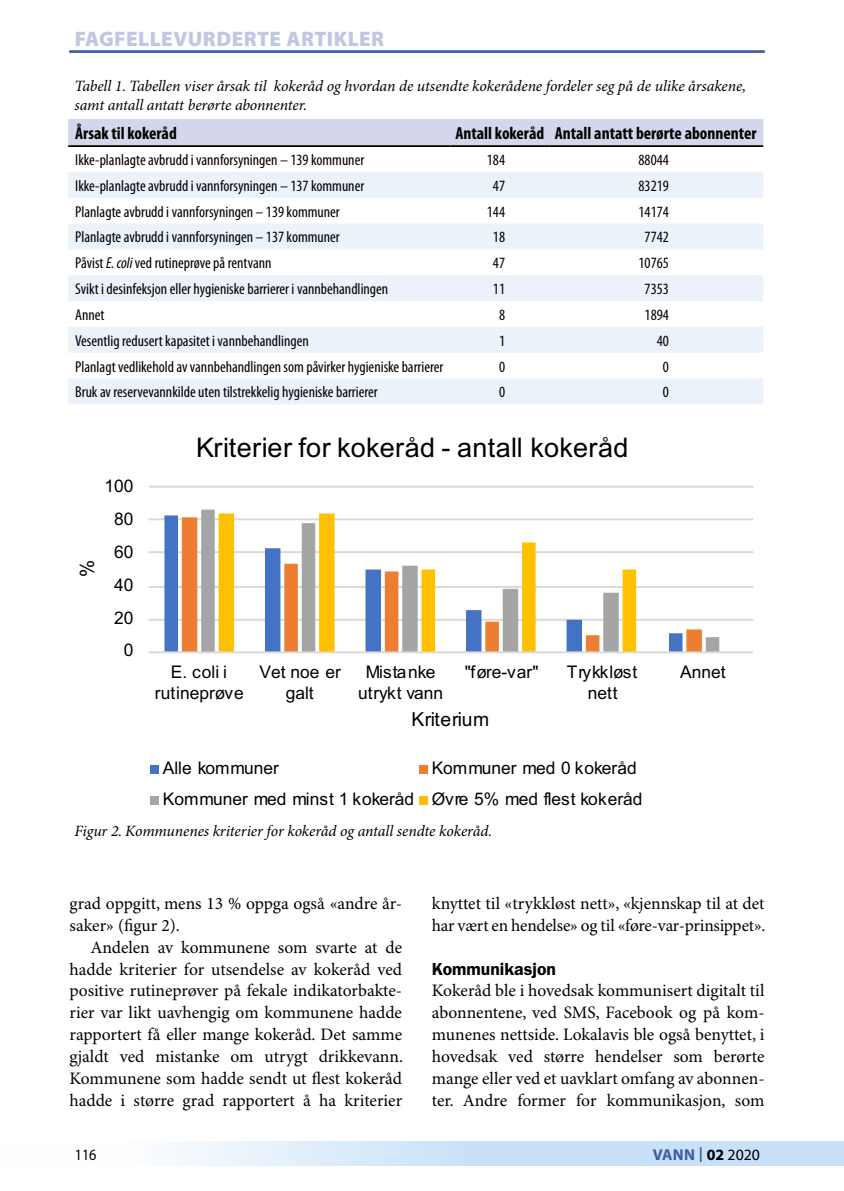
<style>
.page{position:relative;width:844px;height:1191px;background:#fff}
.page>*{position:absolute;margin:0;border:0;box-sizing:border-box;transform-origin:0 0}
.t1{font:27.12px "Arial";letter-spacing:.015em;color:#000}
.t2{font:900 21px "Myriad Pro";letter-spacing:.02em;color:#c1c7e3}
.t3{font:19.25px "Arial";color:#000}
.t4{font:17.5px/21.9px "Minion Pro";letter-spacing:-.005em;color:#000}
.t5{font:700 condensed 17.5px "Myriad Pro";color:#000}
.t6{font:600 17.5px "Franklin Gothic";color:#000}
.t7{font:17.32px/21.2px "Arial";color:#000;text-align:center}
.t8{font:condensed 15.75px "Myriad Pro";color:#000}
.t9{font:italic 15.75px/19.2px "Minion Pro";letter-spacing:-.01em;color:#000}
.t10{font:700 15.75px "Myriad Pro";letter-spacing:.01em;color:#3c5ba3}
.t11{font:15.75px "Myriad Pro";color:#000;scale:.9 1}
.s1{font-style:italic}
.s2{font-weight:400;font-size:21.88px}
.s3{color:#000}
.s4{font-weight:400;color:#000}
</style>
<div class="page">
<svg style="left:180px;top:1141px;width:663px;height:25px;background:#d1e6f9"></svg>
<hr style="left:69px;top:51px;width:695px;height:1px;background:#3c5ba3">
<div style="left:68px;top:119px;width:695px;height:26px;background:#d4d7eb"></div>
<svg style="left:68px;top:172px;width:695px;height:232px;fill:#ecf2fa"></svg>
<hr style="left:68px;top:145px;width:382px;height:1px;background:#000">
<hr style="left:68px;top:146px;width:382px;height:1px;background:#000">
<hr style="left:450px;top:145px;width:99px;height:1px;background:#000">
<hr style="left:450px;top:146px;width:99px;height:1px;background:#000">
<hr style="left:549px;top:145px;width:214px;height:1px;background:#000">
<hr style="left:549px;top:146px;width:214px;height:1px;background:#000">
<svg style="left:148px;top:485px;width:606px;height:320px"></svg>
<p class="t2" style="left:75px;top:27px;width:311px">FAGFELLEVURDERTE ARTIKLER</p>
<p class="t9" style="left:74px;top:77px;width:673px">Tabell 1. Tabellen viser årsak til kokeråd og hvordan de utsendte kokerådene fordeler seg på de ulike årsakene, samt antall antatt berørte abonnenter.</p>
<p class="t5" style="left:75px;top:124px;width:103px">Årsak til kokeråd</p>
<p class="t5" style="left:455px;top:124px;width:303px">Antall kokeråd Antall antatt berørte abonnenter</p>
<p class="t8" style="left:75px;top:151px;width:290px">Ikke-planlagte avbrudd i vannforsyningen – 139 kommuner</p>
<p class="t8" style="left:486px;top:151px;width:20px">184</p>
<p class="t8" style="left:638px;top:151px;width:32px">88044</p>
<p class="t8" style="left:75px;top:177px;width:290px">Ikke-planlagte avbrudd i vannforsyningen – 137 kommuner</p>
<p class="t8" style="left:493px;top:177px;width:14px">47</p>
<p class="t8" style="left:638px;top:177px;width:32px">83219</p>
<p class="t8" style="left:75px;top:203px;width:266px">Planlagte avbrudd i vannforsyningen – 139 kommuner</p>
<p class="t8" style="left:486px;top:203px;width:20px">144</p>
<p class="t8" style="left:638px;top:203px;width:32px">14174</p>
<p class="t8" style="left:75px;top:229px;width:266px">Planlagte avbrudd i vannforsyningen – 137 kommuner</p>
<p class="t8" style="left:493px;top:229px;width:14px">18</p>
<p class="t8" style="left:644px;top:229px;width:26px">7742</p>
<p class="t8" style="left:75px;top:254px;width:198px">Påvist <span class="s1">E. coli</span> ved rutineprøve på rentvann</p>
<p class="t8" style="left:493px;top:254px;width:14px">47</p>
<p class="t8" style="left:638px;top:254px;width:32px">10765</p>
<p class="t8" style="left:75px;top:280px;width:314px">Svikt i desinfeksjon eller hygieniske barrierer i vannbehandlingen</p>
<p class="t8" style="left:493px;top:280px;width:14px">11</p>
<p class="t8" style="left:644px;top:280px;width:26px">7353</p>
<p class="t8" style="left:75px;top:306px;width:31px">Annet</p>
<p class="t8" style="left:499px;top:306px;width:8px">8</p>
<p class="t8" style="left:644px;top:306px;width:26px">1894</p>
<p class="t8" style="left:75px;top:332px;width:235px">Vesentlig redusert kapasitet i vannbehandlingen</p>
<p class="t8" style="left:499px;top:332px;width:8px">1</p>
<p class="t8" style="left:656px;top:332px;width:14px">40</p>
<p class="t8" style="left:75px;top:358px;width:369px">Planlagt vedlikehold av vannbehandlingen som påvirker hygieniske barrierer</p>
<p class="t8" style="left:499px;top:358px;width:8px">0</p>
<p class="t8" style="left:662px;top:358px;width:8px">0</p>
<p class="t8" style="left:75px;top:383px;width:304px">Bruk av reservevannkilde uten tilstrekkelig hygieniske barrierer</p>
<p class="t8" style="left:499px;top:383px;width:8px">0</p>
<p class="t8" style="left:662px;top:383px;width:8px">0</p>
<p class="t3" style="left:74px;top:577px;width:19px;rotate:-90deg">%</p>
<p class="t7" style="left:104px;top:475px;width:30px">100</p>
<p class="t7" style="left:114px;top:508px;width:21px">80</p>
<p class="t7" style="left:114px;top:541px;width:21px">60</p>
<p class="t7" style="left:114px;top:574px;width:21px">40</p>
<p class="t7" style="left:114px;top:607px;width:21px">20</p>
<p class="t7" style="left:124px;top:639px;width:11px">0</p>
<h1 class="t1" style="left:196px;top:429px;width:434px">Kriterier for kokeråd - antall kokeråd</h1>
<p class="t7" style="left:155px;top:661px;width:90px">E. coli i rutineprøve</p>
<p class="t7" style="left:259px;top:661px;width:83px">Vet noe er galt</p>
<p class="t7" style="left:358px;top:661px;width:87px">Mistanke utrykt vann</p>
<p class="t7" style="left:464px;top:661px;width:75px">"føre-var"</p>
<p class="t7" style="left:566px;top:661px;width:72px">Trykkløst nett</p>
<p class="t7" style="left:680px;top:661px;width:47px">Annet</p>
<p class="t3" style="left:411px;top:706px;width:79px">Kriterium</p>
<p class="t7" style="left:163px;top:752px;width:481px;line-height:31px;text-align:left;text-indent:269px">Kommuner med 0 kokeråd<br>Kommuner med minst 1 kokeråd Øvre 5% med flest kokeråd</p>
<p class="t7" style="left:163px;top:757px;width:117px">Alle kommuner</p>
<p class="t9" style="left:74px;top:821px;width:419px">Figur 2. Kommunenes kriterier for kokeråd og antall sendte kokeråd.</p>
<p class="t4" style="left:69px;top:893px;width:334px">grad oppgitt, mens 13 % oppga også «andre år&shy;saker» (figur 2).</p>
<p class="t4" style="left:69px;top:937px;width:335px;text-align:justify;text-indent:21px">Andelen av kommunene som svarte at de hadde kriterier for utsendelse av kokeråd ved positive rutineprøver på fekale indikatorbakte&shy;rier var likt uavhengig om kommunene hadde rapportert få eller mange kokeråd. Det samme gjaldt ved mistanke om utrygt drikkevann.<br>Kommunene som hadde sendt ut flest kokeråd hadde i større grad rapportert å ha kriterier</p>
<p class="t4" style="left:432px;top:893px;width:335px">knyttet til «trykkløst nett», «kjennskap til at det har vært en hendelse» og til «føre-var-prinsippet».</p>
<p class="t6" style="left:432px;top:958px;width:125px">Kommunikasjon</p>
<p class="t4" style="left:432px;top:980px;width:334px;text-align:justify">Kokeråd ble i hovedsak kommunisert digitalt til abonnentene, ved SMS, Facebook og på kom&shy;munenes nettside. Lokalavis ble også benyttet, i hovedsak ved større hendelser som berørte mange eller ved et uavklart omfang av abonnen&shy;ter. Andre former for kommunikasjon, som</p>
<p class="t11" style="left:75px;top:1146px;width:26px">116</p>
<p class="t10" style="left:652px;top:1146px;width:109px">VANN <span class="s2">I</span> <span class="s3">02</span> <span class="s4">2020</span></p>
</div>
